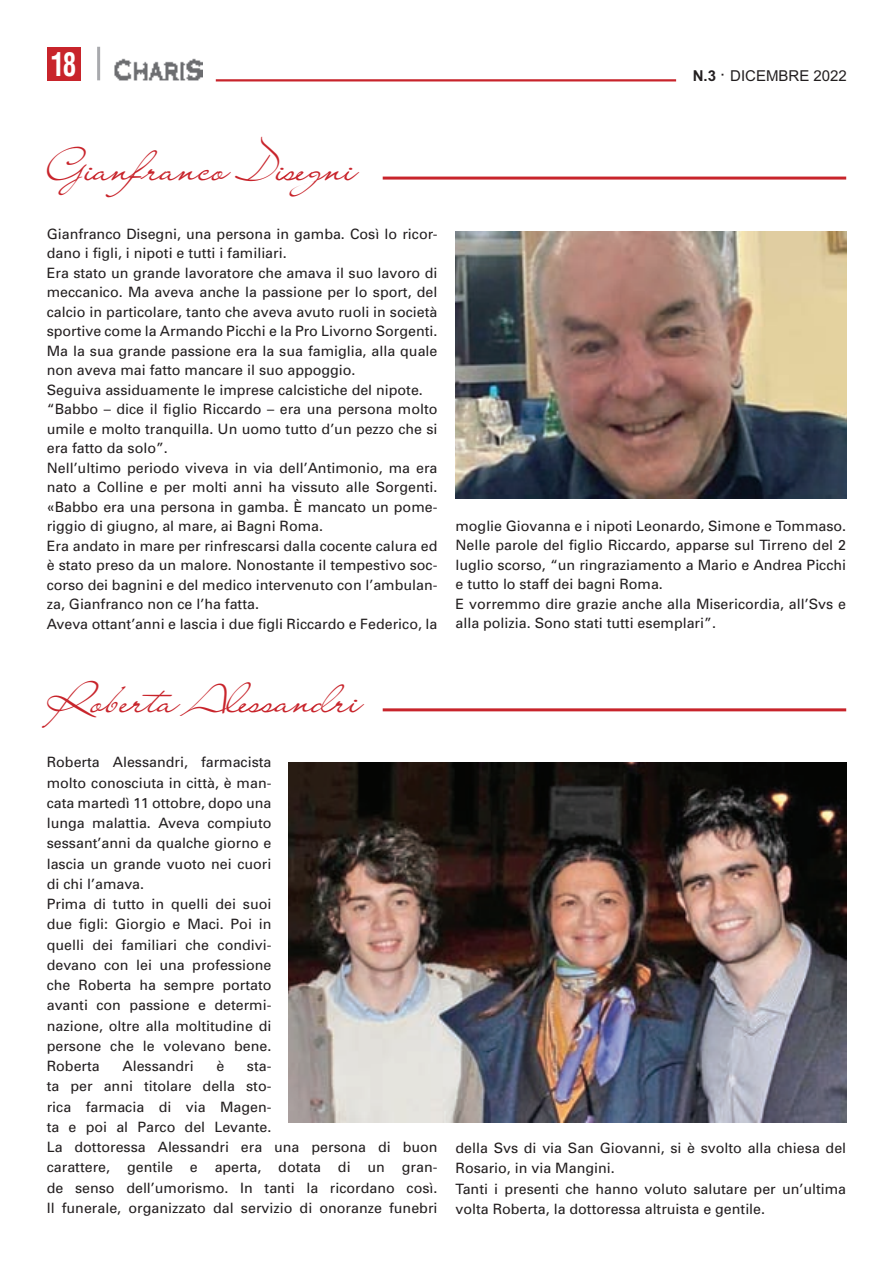
<style>
.page{position:relative;width:893px;height:1263px;background:#fff}
.page>*{position:absolute;margin:0;border:0;box-sizing:border-box;transform-origin:0 0}
.t1{font:45px "Lainie Day SH";color:#c8242b}
.t2{font:700 condensed 31.8px "Helvetica";color:#fff;scale:.85 1}
.t3{font:15px "M Arial";color:#231f20}
.t4{font:14.25px/19.5px "Univers";color:#231f20}
.s1{font-weight:700}
.s2{font-size:18px}
</style>
<div class="page">
<img style="left:114px;top:58px;width:88px;height:23px">
<div style="left:47px;top:47px;width:33px;height:33px;background:#c8242b"></div>
<hr style="left:97px;top:47px;width:3px;height:33px;background:#a8a9ad">
<hr style="left:216px;top:79px;width:460px;height:2px;background:#c8242b">
<hr style="left:383px;top:177px;width:463px;height:3px;background:#c8242b">
<img style="left:455px;top:231px;width:391px;height:268px">
<hr style="left:383px;top:708px;width:463px;height:3px;background:#c8242b">
<img style="left:288px;top:762px;width:558px;height:360px">
<h2 class="t2" style="left:51px;top:52px;width:32px">18</h2>
<p class="t3" style="left:693px;top:71px;width:156px"><span class="s1">N.3</span> <span class="s2">·</span> DICEMBRE 2022</p>
<h1 class="t1" style="left:47px;top:137px;width:312px">Gianfranco Disegni</h1>
<p class="t4" style="left:47px;top:225px;width:392px">Gianfranco Disegni, una persona in gamba. Così lo ricor&shy;dano i figli, i nipoti e tutti i familiari.<br>Era stato un grande lavoratore che amava il suo lavoro di meccanico. Ma aveva anche la passione per lo sport, del calcio in particolare, tanto che aveva avuto ruoli in società sportive come la Armando Picchi e la Pro Livorno Sorgenti.<br>Ma la sua grande passione era la sua famiglia, alla quale non aveva mai fatto mancare il suo appoggio.<br>Seguiva assiduamente le imprese calcistiche del nipote. “Babbo – dice il figlio Riccardo – era una persona molto umile e molto tranquilla. Un uomo tutto d’un pezzo che si era fatto da solo”.<br>Nell’ultimo periodo viveva in via dell’Antimonio, ma era nato a Colline e per molti anni ha vissuto alle Sorgenti. «Babbo era una persona in gamba. È mancato un pome&shy;riggio di giugno, al mare, ai Bagni Roma.<br>Era andato in mare per rinfrescarsi dalla cocente calura ed è stato preso da un malore. Nonostante il tempestivo soc&shy;corso dei bagnini e del medico intervenuto con l’ambulan&shy;za, Gianfranco non ce l’ha fatta.<br>Aveva ottant’anni e lascia i due figli Riccardo e Federico, la</p>
<p class="t4" style="left:455px;top:517px;width:392px">moglie Giovanna e i nipoti Leonardo, Simone e Tommaso.<br>Nelle parole del figlio Riccardo, apparse sul Tirreno del 2 luglio scorso, “un ringraziamento a Mario e Andrea Picchi e tutto lo staff dei bagni Roma.<br>E vorremmo dire grazie anche alla Misericordia, all’Svs e alla polizia. Sono stati tutti esemplari”.</p>
<h1 class="t1" style="left:47px;top:669px;width:317px">Roberta Alessandri</h1>
<p class="t4" style="left:47px;top:753px;width:226px;line-height:20.2px">Roberta Alessandri, farmacista molto conosciuta in città, è man&shy;cata martedì 11 ottobre, dopo una lunga malattia. Aveva compiuto sessant’anni da qualche giorno e lascia un grande vuoto nei cuori di chi l’amava.<br>Prima di tutto in quelli dei suoi due figli: Giorgio e Maci. Poi in quelli dei familiari che condivi&shy;devano con lei una professione che Roberta ha sempre portato avanti con passione e determi&shy;nazione, oltre alla moltitudine di persone che le volevano bene.<br>Roberta</p>
<p class="t4" style="left:122px;top:1058px;width:73px">Alessandri</p>
<p class="t4" style="left:216px;top:1058px;width:9px">è</p>
<p class="t4" style="left:47px;top:1057px;width:392px;line-height:20.2px;text-indent:200px">sta-<br>ta per anni titolare della sto-<br>rica farmacia di via Magen-<br>ta e poi al Parco del Levante.<br>La dottoressa Alessandri era una persona di buon carattere, gentile e aperta, dotata di un gran&shy;de senso dell’umorismo. In tanti la ricordano così.<br>Il funerale, organizzato dal servizio di onoranze funebri</p>
<p class="t4" style="left:455px;top:1139px;width:392px;line-height:20.2px">della Svs di via San Giovanni, si è svolto alla chiesa del Rosario, in via Mangini.<br>Tanti i presenti che hanno voluto salutare per un’ultima volta Roberta, la dottoressa altruista e gentile.</p>
</div>
